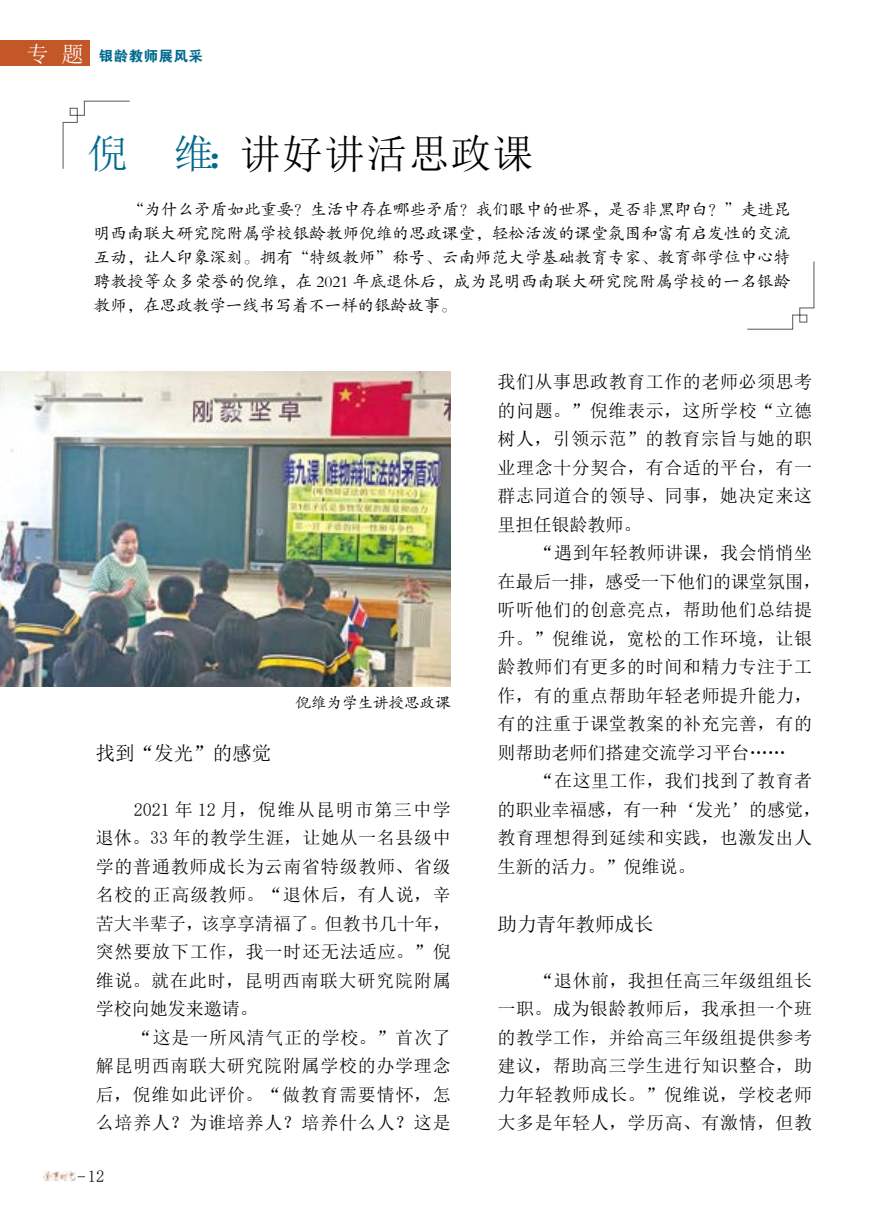
<style>
.page{position:relative;width:893px;height:1212px;background:#fff}
.page>*{position:absolute;margin:0;border:0;box-sizing:border-box;transform-origin:0 0}
.t1{font:40.5px "Sim Sun";letter-spacing:.04em;color:#000}
.t2{font:19.5px "Sim Sun";color:#000}
.t3{font:18px/28.5px "Sim Sun";letter-spacing:.035em;color:#000;text-align:justify}
.t4{font:16.5px/24px "FZKTK GBK1 0";letter-spacing:.02em;color:#000;text-align:justify}
.t5{font:16.5px "Sim Sun";color:#000}
.t6{font:15.6px "FZKTK GBK1 0";color:#000}
.t7{font:14.4px "FZDHTK GBK1 0";letter-spacing:.04em;color:#00698d}
.s1{font-family:"Sim Sun";font-size:22.35px;color:#fff}
.s2{color:#00698d}
</style>
<div class="page">
<img style="left:44px;top:1170px;width:32px;height:11px">
<div style="left:0;top:40px;width:90px;height:26px;background:#c45727"></div>
<svg style="left:62px;top:100px;width:68px;height:69px"></svg>
<svg style="left:747px;top:261px;width:68px;height:69px"></svg>
<img style="left:0;top:371px;width:451px;height:316px">
<img style="left:293px;top:667px;width:158px;height:20px">
<p class="t7" style="left:26px;top:48px;width:178px"><span class="s1">专 题</span> 银龄教师展风采</p>
<h1 class="t1" style="left:88px;top:133px;width:447px"><span class="s2">倪 维：</span>讲好讲活思政课</h1>
<p class="t4" style="left:94px;top:198px;width:698px;text-indent:34px">“为什么矛盾如此重要？生活中存在哪些矛盾？我们眼中的世界，是否非黑即白？”走进昆明西南联大研究院附属学校银龄教师倪维的思政课堂，轻松活泼的课堂氛围和富有启发性的交流互动，让人印象深刻。拥有“特级教师”称号、云南师范大学基础教育专家、教育部学位中心特聘教授等众多荣誉的倪维，在 2021 年底退休后，成为昆明西南联大研究院附属学校的一名银龄教师，在思政教学一线书写着不一样的银龄故事。</p>
<p class="t6" style="left:295px;top:695px;width:157px">倪维为学生讲授思政课</p>
<p class="t2" style="left:96px;top:743px;width:177px">找到“发光”的感觉</p>
<p class="t3" style="left:96px;top:795px;width:357px;text-indent:38px">2021 年 12 月，倪维从昆明市第三中学退休。33 年的教学生涯，让她从一名县级中学的普通教师成长为云南省特级教师、省级名校的正高级教师。“退休后，有人说，辛苦大半辈子，该享享清福了。但教书几十年，突然要放下工作，我一时还无法适应。”倪维说。就在此时，昆明西南联大研究院附属学校向她发来邀请。</p>
<p class="t3" style="left:96px;top:1023px;width:357px;text-indent:38px">“这是一所风清气正的学校。”首次了解昆明西南联大研究院附属学校的办学理念后，倪维如此评价。“做教育需要情怀，怎么培养人？为谁培养人？培养什么人？这是</p>
<p class="t5" style="left:88px;top:1168px;width:18px">12</p>
<p class="t3" style="left:497px;top:368px;width:316px">我们从事思政教育工作的老师必须思考的问题。”倪维表示，这所学校“立德树人，引领示范”的教育宗旨与她的职业理念十分契合，有合适的平台，有一群志同道合的领导、同事，她决定来这里担任银龄教师。</p>
<p class="t3" style="left:497px;top:538px;width:325px;text-align:left;text-indent:38px">“遇到年轻教师讲课，我会悄悄坐在最后一排，感受一下他们的课堂氛围，听听他们的创意亮点，帮助他们总结提升。”倪维说，宽松的工作环境，让银龄教师们有更多的时间和精力专注于工作，有的重点帮助年轻老师提升能力，有的注重于课堂教案的补充完善，有的则帮助老师们搭建交流学习平台……</p>
<p class="t3" style="left:497px;top:766px;width:325px;text-align:left;text-indent:38px">“在这里工作，我们找到了教育者的职业幸福感，有一种‘发光’的感觉，教育理想得到延续和实践，也激发出人生新的活力。”倪维说。</p>
<p class="t2" style="left:497px;top:914px;width:157px">助力青年教师成长</p>
<p class="t3" style="left:497px;top:966px;width:316px;text-indent:38px">“退休前，我担任高三年级组组长一职。成为银龄教师后，我承担一个班的教学工作，并给高三年级组提供参考建议，帮助高三学生进行知识整合，助力年轻教师成长。”倪维说，学校老师大多是年轻人，学历高、有激情，但教</p>
</div>
